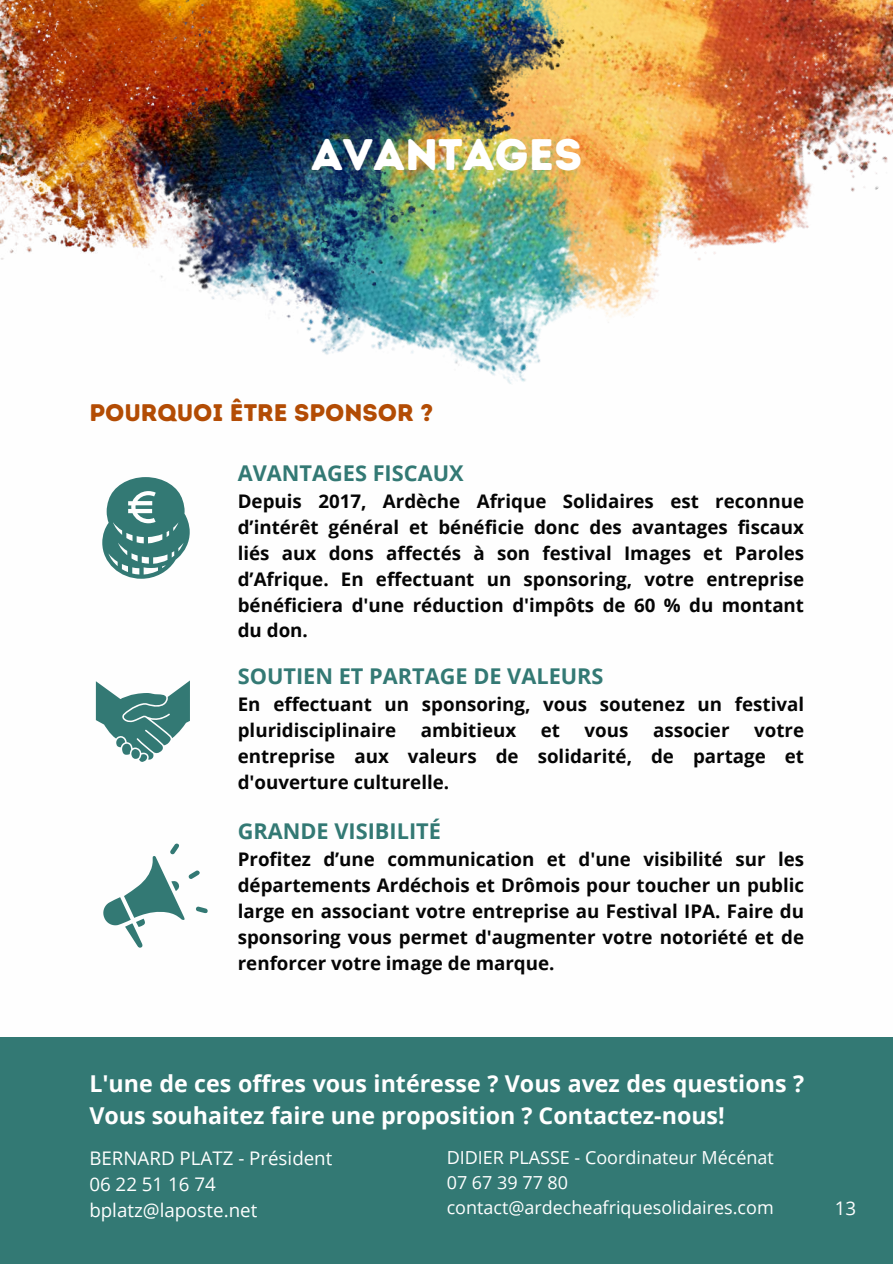
<style>
.page{position:relative;width:893px;height:1264px;background:#fff}
.page>*{position:absolute;margin:0;border:0;box-sizing:border-box;transform-origin:0 0}
.t1{font:44.1px "Intro Rust Base";color:#fff}
.t2{font:24px "Intro Rust Base";color:#b34c04}
.t3{font:700 23.25px/31.5px "Open Sans";color:#fff}
.t4{font:700 21.75px "Open Sans";color:#337974}
.t5{font:700 18.75px/25.8px "Open Sans";color:#050505;text-align:justify}
.t6{font:18.75px/25.8px "Open Sans";color:#fff}
.t7{font:18.75px "Open Sans";color:#fefefe}
.t8{font:18px/24.8px "Open Sans";color:#fff}
</style>
<div class="page">
<img style="left:312px;top:0;width:580px;height:384px">
<img style="left:0;top:0;width:580px;height:343px">
<svg style="left:102px;top:477px;width:88px;height:101px"></svg>
<svg style="left:96px;top:680px;width:94px;height:82px"></svg>
<svg style="left:103px;top:843px;width:105px;height:105px"></svg>
<div style="left:0;top:1037px;width:892px;height:226px;background:#337974"></div>
<h1 class="t1" style="left:311px;top:128px;width:272px">AVANTAGES</h1>
<p class="t2" style="left:89px;top:398px;width:345px">POURQUOI ÊTRE SPONSOR ?</p>
<p class="t4" style="left:238px;top:458px;width:227px">AVANTAGES FISCAUX</p>
<p class="t5" style="left:238px;top:488px;width:567px">Depuis 2017, Ardèche Afrique Solidaires est reconnue d’intérêt général et bénéficie donc des avantages fiscaux liés aux dons affectés à son festival Images et Paroles d’Afrique. En effectuant un sponsoring, votre entreprise bénéficiera d'une réduction d'impôts de 60 % du montant du don.</p>
<p class="t4" style="left:238px;top:661px;width:367px">SOUTIEN ET PARTAGE DE VALEURS</p>
<p class="t5" style="left:238px;top:691px;width:567px">En effectuant un sponsoring, vous soutenez un festival pluridisciplinaire</p>
<p class="t5" style="left:421px;top:717px;width:97px">ambitieux</p>
<p class="t5" style="left:541px;top:717px;width:21px">et</p>
<p class="t5" style="left:584px;top:717px;width:45px">vous</p>
<p class="t5" style="left:653px;top:717px;width:78px">associer</p>
<p class="t5" style="left:238px;top:717px;width:567px;text-indent:516px">votre entreprise aux valeurs de solidarité, de partage et d'ouverture culturelle.</p>
<p class="t4" style="left:238px;top:816px;width:205px">GRANDE VISIBILITÉ</p>
<p class="t5" style="left:238px;top:846px;width:567px">Profitez d’une communication et d'une visibilité sur les départements Ardéchois et Drômois pour toucher un public large en associant votre entreprise au Festival IPA. Faire du sponsoring vous permet d'augmenter votre notoriété et de renforcer votre image de marque.</p>
<p class="t3" style="left:89px;top:1067px;width:716px">L'une de ces offres vous intéresse ? Vous avez des questions ?<br>Vous souhaitez faire une proposition ? Contactez-nous!</p>
<p class="t6" style="left:89px;top:1144px;width:244px">BERNARD PLATZ - Président<br>06 22 51 16 74 bplatz@laposte.net</p>
<p class="t8" style="left:446px;top:1144px;width:328px">DIDIER PLASSE - Coordinateur Mécénat<br>07 67 39 77 80 contact@ardecheafriquesolidaires.com</p>
<p class="t7" style="left:834px;top:1194px;width:23px">13</p>
</div>
